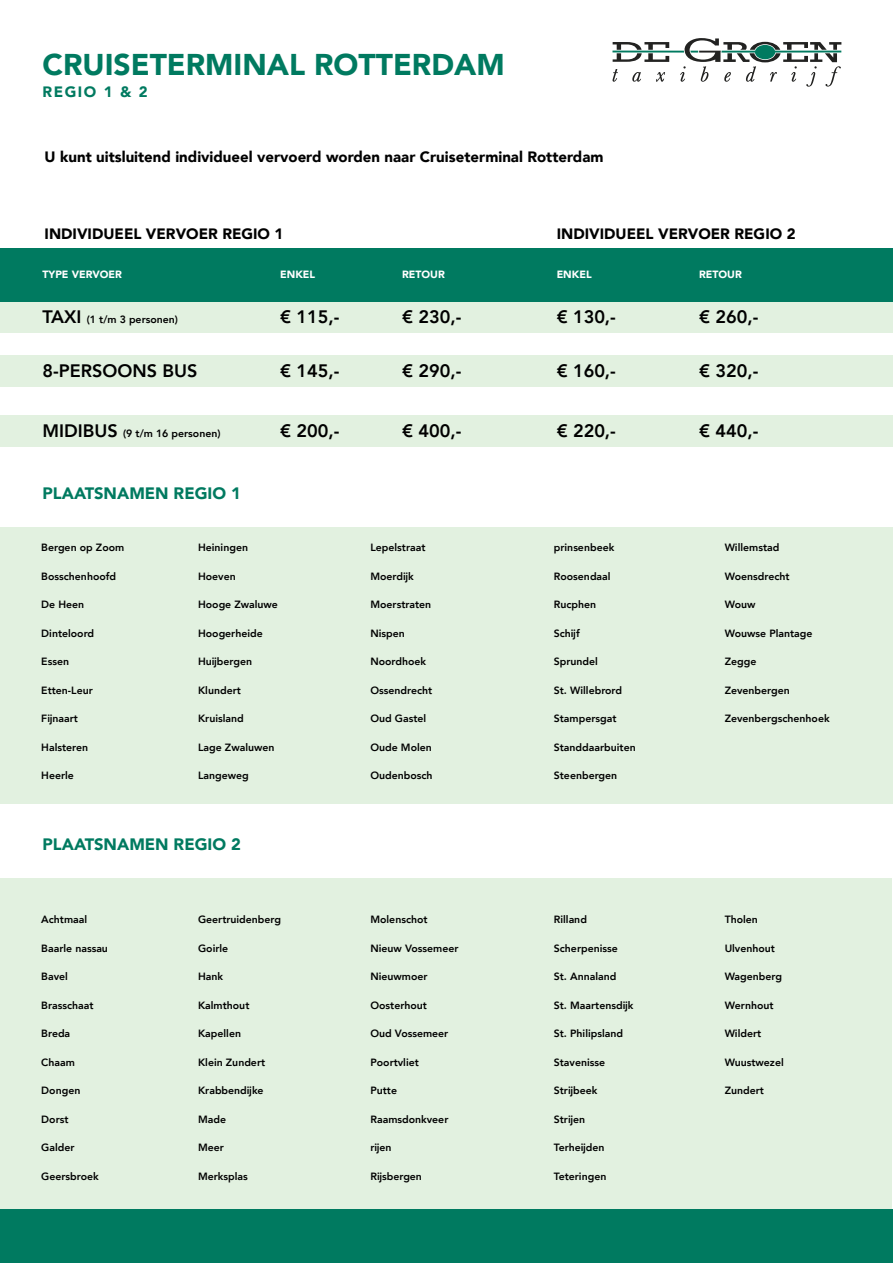
<style>
.page{position:relative;width:893px;height:1263px;background:#fff}
.page>*{position:absolute;margin:0;border:0;box-sizing:border-box;transform-origin:0 0}
.t1{font:900 30px "Avenir";color:#007a60}
.t2{font:800 18px "Avenir";color:#000}
.t3{font:900 16.5px "Avenir";color:#007a60}
.t4{font:900 15px "Avenir";color:#000}
.t5{font:900 15px "Avenir";letter-spacing:.1em;color:#007a60}
.t6{font:800 10.5px "Avenir";color:#000}
.t7{font:900 10.5px "Avenir";color:#fff}
.s1{font-size:18px}
</style>
<div class="page">
<div style="left:0;top:527px;width:893px;height:277px;background:#e2f1e0"></div>
<svg style="left:612px;top:38px;width:229px;height:49px"></svg>
<div style="left:0;top:302px;width:893px;height:31px;background:#e2f1e0"></div>
<div style="left:0;top:355px;width:893px;height:31px;background:#e2f1e0"></div>
<div style="left:0;top:415px;width:893px;height:32px;background:#e2f1e0"></div>
<div style="left:0;top:248px;width:893px;height:54px;background:#007a60"></div>
<div style="left:0;top:878px;width:892px;height:385px;background:#e2f1e0"></div>
<div style="left:0;top:1210px;width:893px;height:53px;background:#007a60"></div>
<h1 class="t1" style="left:43px;top:38px;width:464px">CRUISETERMINAL ROTTERDAM</h1>
<h3 class="t5" style="left:43px;top:79px;width:107px">REGIO 1 &amp; 2</h3>
<h3 class="t4" style="left:45px;top:144px;width:560px">U kunt uitsluitend individueel vervoerd worden naar Cruiseterminal Rotterdam</h3>
<h3 class="t4" style="left:45px;top:221px;width:240px">INDIVIDUEEL VERVOER REGIO 1</h3>
<p class="t7" style="left:43px;top:266px;width:81px">TYPE VERVOER</p>
<p class="t7" style="left:280px;top:266px;width:37px">ENKEL</p>
<p class="t6" style="left:43px;top:311px;width:137px"><span class="s1">TAXI</span> (1 t/m 3 personen)</p>
<h2 class="t2" style="left:43px;top:357px;width:156px">8-PERSOONS BUS</h2>
<h2 class="t2" style="left:280px;top:303px;width:61px">€ 115,-</h2>
<h2 class="t2" style="left:280px;top:357px;width:61px">€ 145,-</h2>
<p class="t6" style="left:43px;top:425px;width:180px"><span class="s1">MIDIBUS</span> (9 t/m 16 personen)</p>
<h3 class="t3" style="left:43px;top:479px;width:200px">PLAATSNAMEN REGIO 1</h3>
<h2 class="t2" style="left:280px;top:417px;width:61px">€ 200,-</h2>
<p class="t6" style="left:41px;top:539px;width:84px">Bergen op Zoom</p>
<p class="t6" style="left:41px;top:568px;width:76px">Bosschenhoofd</p>
<p class="t6" style="left:41px;top:596px;width:44px">De Heen</p>
<p class="t6" style="left:41px;top:625px;width:54px">Dinteloord</p>
<p class="t6" style="left:41px;top:653px;width:29px">Essen</p>
<p class="t6" style="left:41px;top:682px;width:53px">Etten-Leur</p>
<p class="t6" style="left:41px;top:710px;width:38px">Fijnaart</p>
<p class="t6" style="left:41px;top:739px;width:48px">Halsteren</p>
<p class="t6" style="left:41px;top:767px;width:34px">Heerle</p>
<p class="t6" style="left:198px;top:539px;width:51px">Heiningen</p>
<p class="t6" style="left:198px;top:568px;width:39px">Hoeven</p>
<p class="t6" style="left:198px;top:596px;width:81px">Hooge Zwaluwe</p>
<p class="t6" style="left:198px;top:625px;width:66px">Hoogerheide</p>
<p class="t6" style="left:198px;top:653px;width:56px">Huijbergen</p>
<p class="t6" style="left:198px;top:682px;width:44px">Klundert</p>
<p class="t6" style="left:198px;top:710px;width:47px">Kruisland</p>
<p class="t6" style="left:198px;top:739px;width:78px">Lage Zwaluwen</p>
<p class="t6" style="left:198px;top:767px;width:52px">Langeweg</p>
<h3 class="t3" style="left:43px;top:830px;width:200px">PLAATSNAMEN REGIO 2</h3>
<p class="t6" style="left:41px;top:911px;width:47px">Achtmaal</p>
<p class="t6" style="left:41px;top:940px;width:68px">Baarle nassau</p>
<p class="t6" style="left:41px;top:968px;width:28px">Bavel</p>
<p class="t6" style="left:41px;top:997px;width:54px">Brasschaat</p>
<p class="t6" style="left:41px;top:1025px;width:30px">Breda</p>
<p class="t6" style="left:41px;top:1054px;width:35px">Chaam</p>
<p class="t6" style="left:41px;top:1082px;width:41px">Dongen</p>
<p class="t6" style="left:41px;top:1111px;width:29px">Dorst</p>
<p class="t6" style="left:41px;top:1139px;width:35px">Galder</p>
<p class="t6" style="left:41px;top:1168px;width:59px">Geersbroek</p>
<p class="t6" style="left:198px;top:911px;width:85px">Geertruidenberg</p>
<p class="t6" style="left:198px;top:940px;width:32px">Goirle</p>
<p class="t6" style="left:198px;top:968px;width:27px">Hank</p>
<p class="t6" style="left:198px;top:997px;width:53px">Kalmthout</p>
<p class="t6" style="left:198px;top:1025px;width:44px">Kapellen</p>
<p class="t6" style="left:198px;top:1054px;width:69px">Klein Zundert</p>
<p class="t6" style="left:198px;top:1082px;width:67px">Krabbendijke</p>
<p class="t6" style="left:198px;top:1111px;width:30px">Made</p>
<p class="t6" style="left:198px;top:1139px;width:27px">Meer</p>
<p class="t6" style="left:198px;top:1168px;width:51px">Merksplas</p>
<p class="t7" style="left:402px;top:266px;width:44px">RETOUR</p>
<h2 class="t2" style="left:402px;top:303px;width:61px">€ 230,-</h2>
<h2 class="t2" style="left:402px;top:357px;width:61px">€ 290,-</h2>
<h2 class="t2" style="left:402px;top:417px;width:61px">€ 400,-</h2>
<p class="t6" style="left:370px;top:539px;width:57px">Lepelstraat</p>
<p class="t6" style="left:370px;top:568px;width:45px">Moerdijk</p>
<p class="t6" style="left:370px;top:596px;width:62px">Moerstraten</p>
<p class="t6" style="left:370px;top:625px;width:36px">Nispen</p>
<p class="t6" style="left:370px;top:653px;width:57px">Noordhoek</p>
<p class="t6" style="left:370px;top:682px;width:63px">Ossendrecht</p>
<p class="t6" style="left:370px;top:710px;width:57px">Oud Gastel</p>
<p class="t6" style="left:370px;top:739px;width:63px">Oude Molen</p>
<p class="t6" style="left:370px;top:767px;width:64px">Oudenbosch</p>
<p class="t6" style="left:370px;top:911px;width:59px">Molenschot</p>
<p class="t6" style="left:370px;top:940px;width:90px">Nieuw Vossemeer</p>
<p class="t6" style="left:370px;top:968px;width:59px">Nieuwmoer</p>
<p class="t6" style="left:370px;top:997px;width:58px">Oosterhout</p>
<p class="t6" style="left:370px;top:1025px;width:79px">Oud Vossemeer</p>
<p class="t6" style="left:370px;top:1054px;width:50px">Poortvliet</p>
<p class="t6" style="left:370px;top:1082px;width:28px">Putte</p>
<p class="t6" style="left:370px;top:1111px;width:79px">Raamsdonkveer</p>
<p class="t6" style="left:370px;top:1139px;width:23px">rijen</p>
<p class="t6" style="left:370px;top:1168px;width:53px">Rijsbergen</p>
<h3 class="t4" style="left:557px;top:221px;width:240px">INDIVIDUEEL VERVOER REGIO 2</h3>
<p class="t7" style="left:557px;top:266px;width:37px">ENKEL</p>
<h2 class="t2" style="left:557px;top:303px;width:61px">€ 130,-</h2>
<h2 class="t2" style="left:557px;top:357px;width:61px">€ 160,-</h2>
<h2 class="t2" style="left:557px;top:417px;width:61px">€ 220,-</h2>
<p class="t6" style="left:554px;top:539px;width:62px">prinsenbeek</p>
<p class="t6" style="left:554px;top:568px;width:58px">Roosendaal</p>
<p class="t6" style="left:554px;top:596px;width:44px">Rucphen</p>
<p class="t6" style="left:554px;top:625px;width:27px">Schijf</p>
<p class="t6" style="left:554px;top:653px;width:46px">Sprundel</p>
<p class="t6" style="left:554px;top:682px;width:70px">St. Willebrord</p>
<p class="t6" style="left:554px;top:710px;width:64px">Stampersgat</p>
<p class="t6" style="left:554px;top:739px;width:83px">Standdaarbuiten</p>
<p class="t6" style="left:554px;top:767px;width:65px">Steenbergen</p>
<p class="t6" style="left:554px;top:911px;width:35px">Rilland</p>
<p class="t6" style="left:554px;top:940px;width:65px">Scherpenisse</p>
<p class="t6" style="left:554px;top:968px;width:64px">St. Annaland</p>
<p class="t6" style="left:554px;top:997px;width:81px">St. Maartensdijk</p>
<p class="t6" style="left:554px;top:1025px;width:71px">St. Philipsland</p>
<p class="t6" style="left:554px;top:1054px;width:53px">Stavenisse</p>
<p class="t6" style="left:554px;top:1082px;width:45px">Strijbeek</p>
<p class="t6" style="left:554px;top:1111px;width:33px">Strijen</p>
<p class="t6" style="left:554px;top:1139px;width:52px">Terheijden</p>
<p class="t6" style="left:554px;top:1168px;width:54px">Teteringen</p>
<p class="t7" style="left:699px;top:266px;width:44px">RETOUR</p>
<h2 class="t2" style="left:699px;top:303px;width:61px">€ 260,-</h2>
<h2 class="t2" style="left:699px;top:357px;width:61px">€ 320,-</h2>
<h2 class="t2" style="left:699px;top:417px;width:61px">€ 440,-</h2>
<p class="t6" style="left:725px;top:539px;width:56px">Willemstad</p>
<p class="t6" style="left:725px;top:568px;width:66px">Woensdrecht</p>
<p class="t6" style="left:725px;top:596px;width:32px">Wouw</p>
<p class="t6" style="left:725px;top:625px;width:89px">Wouwse Plantage</p>
<p class="t6" style="left:725px;top:653px;width:33px">Zegge</p>
<p class="t6" style="left:725px;top:682px;width:67px">Zevenbergen</p>
<p class="t6" style="left:725px;top:710px;width:106px">Zevenbergschenhoek</p>
<p class="t6" style="left:725px;top:911px;width:35px">Tholen</p>
<p class="t6" style="left:725px;top:940px;width:52px">Ulvenhout</p>
<p class="t6" style="left:725px;top:968px;width:59px">Wagenberg</p>
<p class="t6" style="left:725px;top:997px;width:50px">Wernhout</p>
<p class="t6" style="left:725px;top:1025px;width:38px">Wildert</p>
<p class="t6" style="left:725px;top:1054px;width:61px">Wuustwezel</p>
<p class="t6" style="left:725px;top:1082px;width:41px">Zundert</p>
</div>
